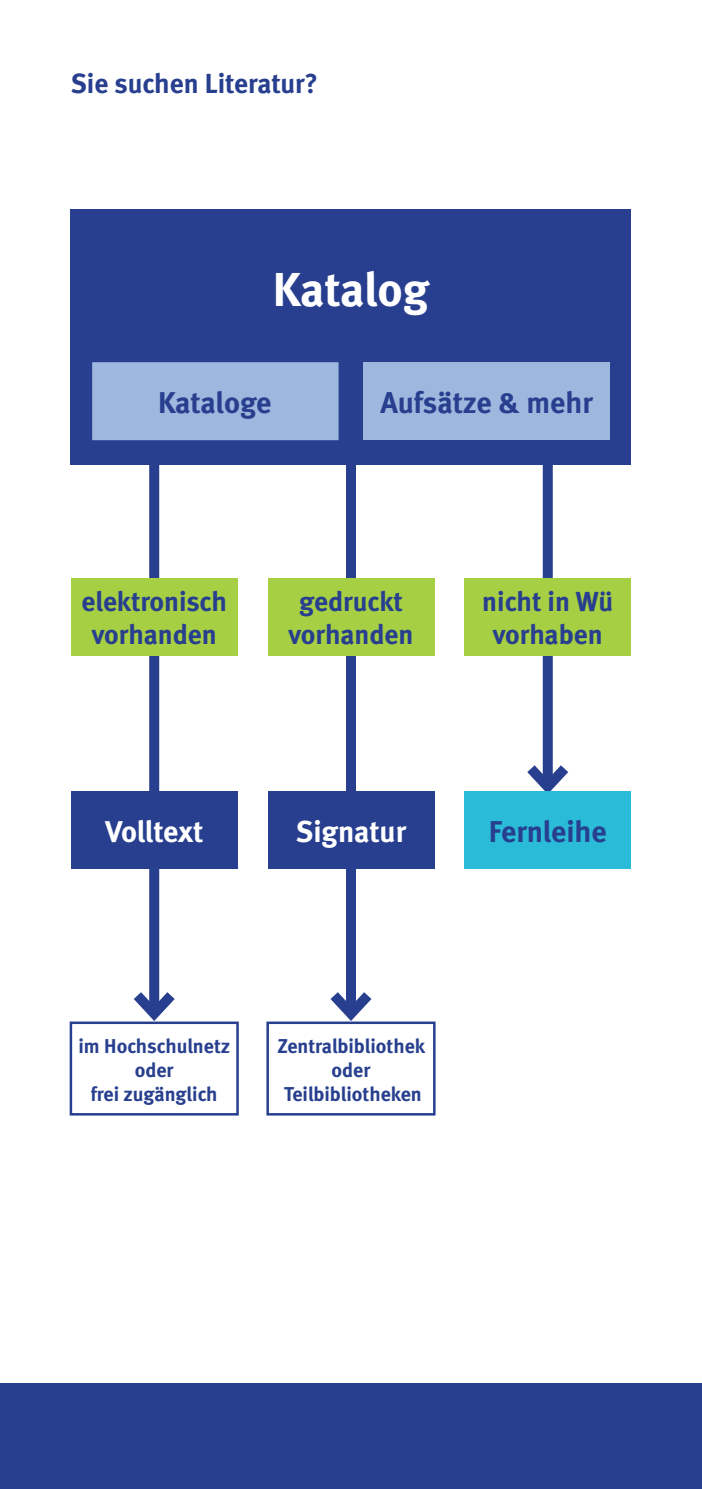
<style>
.page{position:relative;width:702px;height:1489px;background:#fff}
.page>*{position:absolute;margin:0;border:0;box-sizing:border-box;transform-origin:0 0}
.t1{font:700 47.5px "Meta";letter-spacing:-.005em;color:#fff}
.t2{font:700 30px "Meta";color:#273f8e}
.t3{font:700 30px "Meta";letter-spacing:-.005em;color:#fff}
.t4{font:700 27.5px/33px "Meta";color:#273f8e;text-align:center}
.t5{font:700 20px/24px "Meta";color:#273f8e;text-align:center}
</style>
<div class="page">
<div style="left:542px;top:464px;width:10px;height:322px;background:#273f8e"></div>
<svg style="left:527px;top:754px;width:42px;height:36px"></svg>
<div style="left:149px;top:464px;width:10px;height:549px;background:#273f8e"></div>
<svg style="left:134px;top:981px;width:41px;height:40px"></svg>
<div style="left:346px;top:464px;width:10px;height:549px;background:#273f8e"></div>
<svg style="left:330px;top:992px;width:42px;height:29px"></svg>
<div style="left:0;top:1383px;width:702px;height:105px;background:#273f8e"></div>
<div style="left:71px;top:209px;width:560px;height:255px;background:#273f8e"></div>
<div style="left:92px;top:362px;width:246px;height:78px;background:#9db7de"></div>
<div style="left:363px;top:362px;width:246px;height:78px;background:#9db7de"></div>
<div style="left:71px;top:578px;width:166px;height:78px;background:#a7cf44"></div>
<div style="left:464px;top:578px;width:167px;height:78px;background:#a7cf44"></div>
<div style="left:268px;top:578px;width:166px;height:78px;background:#a7cf44"></div>
<div style="left:71px;top:790px;width:166px;height:78px;background:#273f8e"></div>
<div style="left:464px;top:790px;width:167px;height:78px;background:#2abbd8"></div>
<div style="left:268px;top:790px;width:166px;height:78px;background:#273f8e"></div>
<div style="left:70px;top:1021px;width:169px;height:94px;border:2px solid #273f8e"></div>
<div style="left:266px;top:1021px;width:169px;height:94px;border:2px solid #273f8e"></div>
<p class="t4" style="left:71px;top:66px;width:248px">Sie suchen Literatur?</p>
<h1 class="t1" style="left:273px;top:261px;width:158px">Katalog</h1>
<p class="t2" style="left:158px;top:385px;width:115px">Kataloge</p>
<p class="t2" style="left:380px;top:385px;width:214px">Aufsätze &amp; mehr</p>
<p class="t4" style="left:81px;top:585px;width:147px">elektronisch vorhanden</p>
<p class="t4" style="left:482px;top:585px;width:132px">nicht in Wü vorhaben</p>
<p class="t4" style="left:288px;top:585px;width:126px">gedruckt vorhanden</p>
<p class="t3" style="left:105px;top:813px;width:99px">Volltext</p>
<p class="t3" style="left:296px;top:813px;width:112px">Signatur</p>
<p class="t2" style="left:488px;top:813px;width:119px">Fernleihe</p>
<p class="t5" style="left:78px;top:1033px;width:153px">im Hochschulnetz oder<br>frei zugänglich</p>
<p class="t5" style="left:277px;top:1033px;width:149px">Zentralbibliothek oder<br>Teilbibliotheken</p>
</div>
